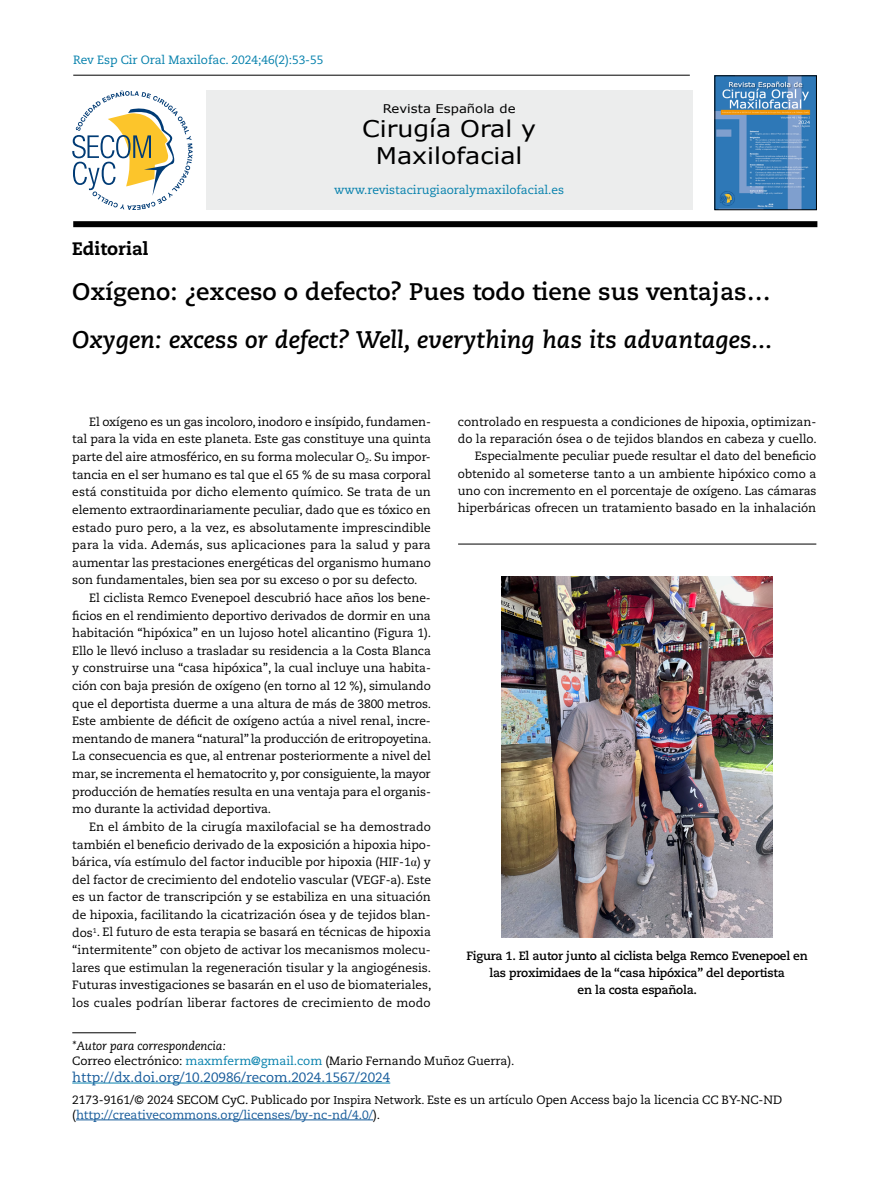
<style>
.page{position:relative;width:893px;height:1191px;background:#fff}
.page>*{position:absolute;margin:0;border:0;box-sizing:border-box;transform-origin:0 0}
.t1{font:italic 700 24px "Caecilia LT Std";color:#000}
.t2{font:700 24px "Caecilia LT Std";color:#000}
.t3{font:22.95px/27px "Verdana";color:#000;text-align:center;scale:1.1 1}
.t4{font:800 18px "Caecilia LT Std";color:#000}
.t5{font:13.5px "Caecilia LT Std";color:#165b9a}
.t6{font:12px/17.5px "Caecilia LT Std";letter-spacing:-.005em;color:#000;text-align:justify}
.t7{font:700 12px/17.2px "Caecilia LT Std";letter-spacing:-.02em;color:#000;text-align:center}
.t8{font:12px "Caecilia LT Std";letter-spacing:-.005em;color:#0480ac}
.t9{font:12px "Verdana";color:#000;scale:1.1 1}
.s1{font-family:"Times New Roman"}
.s2{font-style:italic}
.s3{color:#0480ac}
.s4{font-size:11.25px}
.s5{color:#165b9a}
</style>
<div class="page">
<hr style="left:73px;top:75px;width:617px;height:1px;background:#000">
<div style="left:73px;top:221px;width:744px;height:6px;background:#000"></div>
<div style="left:206px;top:91px;width:486px;height:119px;background:#eceded"></div>
<img style="left:717px;top:78px;width:98px;height:130px">
<div style="left:715px;top:76px;width:102px;height:134px;border:1px solid #000"></div>
<svg style="left:72px;top:90px;width:121px;height:120px"></svg>
<hr style="left:72px;top:1032px;width:64px;height:1px;background:#000">
<hr style="left:72px;top:1082px;width:318px;height:1px;background:#0480ac">
<hr style="left:76px;top:1119px;width:297px;height:1px;background:#165b9a">
<img style="left:502px;top:576px;width:271px;height:361px">
<hr style="left:458px;top:543px;width:358px;height:1px;background:#000">
<p class="t8" style="left:73px;top:53px;width:252px">Rev Esp Cir Oral Maxilofac. 2024;46(2):53-55</p>
<p class="t9" style="left:383px;top:100px;width:122px">Revista Española de</p>
<h2 class="t3" style="left:362px;top:115px;width:160px">Cirugía Oral y<br>Maxilofacial</h2>
<p class="t8" style="left:334px;top:183px;width:232px">www.revistacirugiaoralymaxilofacial.es</p>
<h3 class="t4" style="left:72px;top:237px;width:78px">Editorial</h3>
<h1 class="t2" style="left:72px;top:277px;width:700px">Oxígeno: ¿exceso o defecto? Pues todo tiene sus ventajas…</h1>
<h1 class="t1" style="left:72px;top:325px;width:702px">Oxygen: excess or defect? Well, everything has its advantages...</h1>
<p class="t6" style="left:72px;top:413px;width:360px;text-indent:17px">El oxígeno es un gas incoloro, inodoro e insípido, fundamen&shy;tal para la vida en este planeta. Este gas constituye una quinta parte del aire atmosférico, en su forma molecular O<sub>2</sub>. Su impor&shy;tancia en el ser humano es tal que el 65 % de su masa corporal está constituida por dicho elemento químico. Se trata de un elemento extraordinariamente peculiar, dado que es tóxico en estado puro pero, a la vez, es absolutamente imprescindible para la vida. Además, sus aplicaciones para la salud y para aumentar las prestaciones energéticas del organismo humano son fundamentales, bien sea por su exceso o por su defecto.</p>
<p class="t6" style="left:72px;top:589px;width:361px;text-indent:17px">El ciclista Remco Evenepoel descubrió hace años los bene&shy;ficios en el rendimiento deportivo derivados de dormir en una habitación “hipóxica” en un lujoso hotel alicantino (Figura 1).<br>Ello le llevó incluso a trasladar su residencia a la Costa Blanca y construirse una “casa hipóxica”, la cual incluye una habita&shy;ción con baja presión de oxígeno (en torno al 12 %), simulando que el deportista duerme a una altura de más de 3800 metros.<br>Este ambiente de déficit de oxígeno actúa a nivel renal, incre&shy;mentando de manera “natural” la producción de eritropoyetina.<br>La consecuencia es que, al entrenar posteriormente a nivel del mar, se incrementa el hematocrito y, por consiguiente, la mayor producción de hematíes resulta en una ventaja para el organis&shy;mo durante la actividad deportiva.</p>
<p class="t6" style="left:72px;top:818px;width:361px;text-indent:17px">En el ámbito de la cirugía maxilofacial se ha demostrado también el beneficio derivado de la exposición a hipoxia hipo&shy;bárica, vía estímulo del factor inducible por hipoxia (HIF-1<span class="s1">α</span>) y del factor de crecimiento del endotelio vascular (VEGF-a). Este es un factor de transcripción y se estabiliza en una situación de hipoxia, facilitando la cicatrización ósea y de tejidos blan&shy;dos<sup>1</sup>. El futuro de esta terapia se basará en técnicas de hipoxia “intermitente” con objeto de activar los mecanismos molecu&shy;lares que estimulan la regeneración tisular y la angiogénesis.<br>Futuras investigaciones se basarán en el uso de biomateriales, los cuales podrían liberar factores de crecimiento de modo</p>
<p class="t6" style="left:458px;top:413px;width:360px;text-align:right">controlado en respuesta a condiciones de hipoxia, optimizan&shy;do la reparación ósea o de tejidos blandos en cabeza y cuello.<br>Especialmente peculiar puede resultar el dato del beneficio obtenido al someterse tanto a un ambiente hipóxico como a uno con incremento en el porcentaje de oxígeno. Las cámaras hiperbáricas ofrecen un tratamiento basado en la inhalación</p>
<p class="t7" style="left:467px;top:947px;width:343px">Figura 1. El autor junto al ciclista belga Remco Evenepoel en las proximidaes de la “casa hipóxica” del deportista<br>en la costa española.</p>
<p class="t6" style="left:72px;top:1038px;width:444px;line-height:15px"><span class="s2">*Autor para correspondencia:<br></span>Correo electrónico: <span class="s3">maxmferm@gmail.com</span> (Mario Fernando Muñoz Guerra).</p>
<p class="t5" style="left:72px;top:1069px;width:319px">http://dx.doi.org/10.20986/recom.2024.1567/2024</p>
<p class="t6" style="left:72px;top:1092px;width:711px;line-height:15px">2173-9161/© 2024 SECOM CyC. Publicado por <span class="s4">Inspira Network.</span> Este es un artículo Open Access bajo la licencia CC BY-NC-ND (<span class="s5">http://creativecommons.org/licenses/by-nc-nd/4.0/</span>).</p>
</div>
